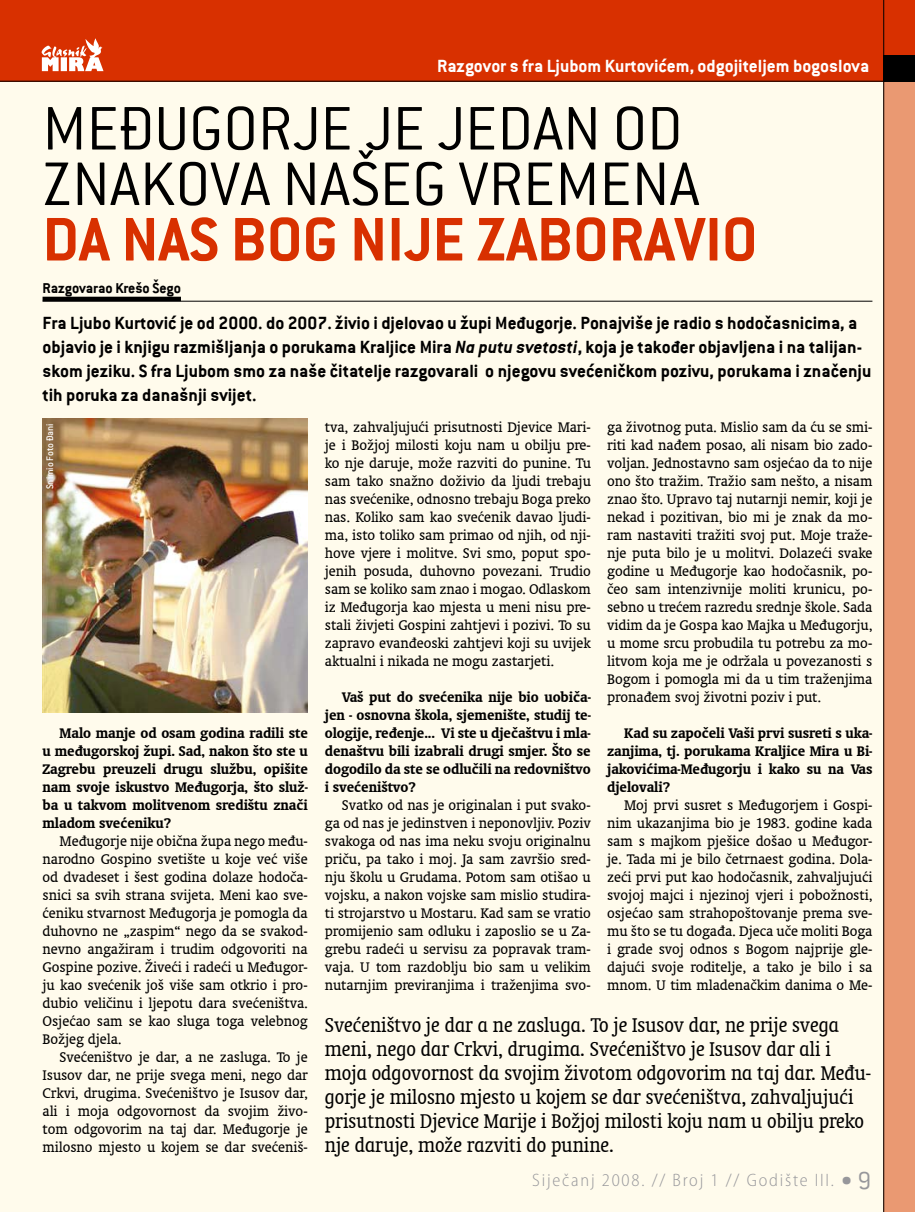
<style>
.page{position:relative;width:915px;height:1212px;background:#fff}
.page>*{position:absolute;margin:0;border:0;box-sizing:border-box;transform-origin:0 0}
.t1{font:300 67.5px/55.5px "Conduit ITC";color:#000}
.t2{font:700 67.5px "Conduit ITC";color:#d83000}
.t3{font:condensed 22.5px/24px "Oranda L2";color:#000}
.t4{font:700 19.5px/24px "Conduit ITC";color:#000}
.t5{font:700 19.5px "Conduit ITC";color:#fff}
.t6{font:300 semi-condensed 18px "Myriad Pro";letter-spacing:.1em;color:#97979b}
.t7{font:15.75px/18px "Oranda L2";letter-spacing:-.005em;color:#000;text-align:justify}
.t8{font:700 15.75px/18px "Oranda L2";letter-spacing:-.005em;color:#000;text-align:justify}
.t9{font:700 15.75px "Conduit ITC";letter-spacing:-.005em;color:#000}
.t10{font:500 10.5px "Conduit ITC";letter-spacing:-.005em;color:#fff}
.s1{font-style:italic}
.s2{font-family:"Conduit ITC";font-stretch:normal;font-size:27px}
</style>
<div class="page">
<div style="left:0;top:56px;width:903px;height:1156px;background:#fffbec"></div>
<div style="left:0;top:0;width:914px;height:81px;background:#d83000"></div>
<div style="left:883px;top:81px;width:31px;height:1131px;background:#ea9972"></div>
<div style="left:883px;top:55px;width:31px;height:26px;background:#000"></div>
<hr style="left:0;top:81px;width:883px;height:1px;background:#000">
<hr style="left:883px;top:0;width:1px;height:1212px;background:#000">
<svg style="left:42px;top:38px;width:61px;height:33px"></svg>
<hr style="left:43px;top:301px;width:829px;height:1px;background:#000">
<hr style="left:43px;top:297px;width:138px;height:4px;background:#000">
<img style="left:43px;top:419px;width:265px;height:294px">
<p class="t5" style="left:437px;top:55px;width:433px">Razgovor s fra Ljubom Kurtovićem, odgojiteljem bogoslova</p>
<h1 class="t1" style="left:43px;top:101px;width:658px">MEĐUGORJE JE JEDAN OD<br>ZNAKOVA NAŠEG VREMENA</h1>
<h1 class="t2" style="left:43px;top:200px;width:709px">DA NAS BOG NIJE ZABORAVIO</h1>
<p class="t9" style="left:43px;top:279px;width:140px">Razgovarao Krešo Šego</p>
<p class="t4" style="left:43px;top:311px;width:830px">Fra Ljubo Kurtović je od 2000. do 2007. živio i djelovao u župi Međugorje. Ponajviše je radio s hodočasnicima, a objavio je i knjigu razmišljanja o porukama Kraljice Mira <span class="s1">Na putu svetosti</span>, koja je također objavljena i na talijan&shy;skom jeziku. S fra Ljubom smo za naše čitatelje razgovarali o njegovu svećeničkom pozivu, porukama i značenju tih poruka za današnji svijet.</p>
<p class="t10" style="left:44px;top:489px;width:67px;rotate:-90deg">Snimio Foto Đani</p>
<p class="t8" style="left:43px;top:724px;width:267px;text-indent:17px">Malo manje od osam godina radili ste u međugorskoj župi. Sad, nakon što ste u Zagrebu preuzeli drugu službu, opišite nam svoje iskustvo Međugorja, što služ&shy;ba u takvom molitvenom središtu znači mladom svećeniku?</p>
<p class="t7" style="left:43px;top:832px;width:267px;text-indent:17px">Međugorje nije obična župa nego među&shy;narodno Gospino svetište u koje već više od dvadeset i šest godina dolaze hodoča&shy;snici sa svih strana svijeta. Meni kao sve&shy;ćeniku stvarnost Međugorja je pomogla da duhovno ne „zaspim“ nego da se svakod&shy;nevno angažiram i trudim odgovoriti na Gospine pozive. Živeći i radeći u Međugor&shy;ju kao svećenik još više sam otkrio i pro&shy;dubio veličinu i ljepotu dara svećeništva.<br>Osjećao sam se kao sluga toga velebnog Božjeg djela.</p>
<p class="t7" style="left:43px;top:1048px;width:267px;text-indent:17px">Svećeništvo je dar, a ne zasluga. To je Isusov dar, ne prije svega meni, nego dar Crkvi, drugima. Svećeništvo je Isusov dar, ali i moja odgovornost da svojim živo&shy;tom odgovorim na taj dar. Međugorje je milosno mjesto u kojem se dar svećeniš-</p>
<p class="t7" style="left:325px;top:418px;width:267px">tva, zahvaljujući prisutnosti Djevice Mari&shy;je i Božjoj milosti koju nam u obilju pre&shy;ko nje daruje, može razviti do punine. Tu sam tako snažno doživio da ljudi trebaju nas svećenike, odnosno trebaju Boga preko nas. Koliko sam kao svećenik davao ljudi&shy;ma, isto toliko sam primao od njih, od nji&shy;hove vjere i molitve. Svi smo, poput spo&shy;jenih posuda, duhovno povezani. Trudio sam se koliko sam znao i mogao. Odlaskom iz Međugorja kao mjesta u meni nisu pre&shy;stali živjeti Gospini zahtjevi i pozivi. To su zapravo evanđeoski zahtjevi koji su uvijek aktualni i nikada ne mogu zastarjeti.</p>
<p class="t8" style="left:325px;top:688px;width:267px;text-indent:17px">Vaš put do svećenika nije bio uobiča&shy;jen - osnovna škola, sjemenište, studij te&shy;ologije, ređenje... Vi ste u dječaštvu i mla&shy;denaštvu bili izabrali drugi smjer. Što se dogodilo da ste se odlučili na redovništvo i svećeništvo?</p>
<p class="t7" style="left:325px;top:796px;width:267px;text-indent:17px">Svatko od nas je originalan i put svako&shy;ga od nas je jedinstven i neponovljiv. Poziv svakoga od nas ima neku svoju originalnu priču, pa tako i moj. Ja sam završio sred&shy;nju školu u Grudama. Potom sam otišao u vojsku, a nakon vojske sam mislio studira&shy;ti strojarstvo u Mostaru. Kad sam se vratio promijenio sam odluku i zaposlio se u Za&shy;grebu radeći u servisu za popravak tram&shy;vaja. U tom razdoblju bio sam u velikim nutarnjim previranjima i traženjima svo-</p>
<p class="t7" style="left:607px;top:418px;width:267px">ga životnog puta. Mislio sam da ću se smi&shy;riti kad nađem posao, ali nisam bio zado&shy;voljan. Jednostavno sam osjećao da to nije ono što tražim. Tražio sam nešto, a nisam znao što. Upravo taj nutarnji nemir, koji je nekad i pozitivan, bio mi je znak da mo&shy;ram nastaviti tražiti svoj put. Moje traže&shy;nje puta bilo je u molitvi. Dolazeći svake godine u Međugorje kao hodočasnik, po&shy;čeo sam intenzivnije moliti krunicu, po&shy;sebno u trećem razredu srednje škole. Sada vidim da je Gospa kao Majka u Međugorju, u mome srcu probudila tu potrebu za mo&shy;litvom koja me je održala u povezanosti s Bogom i pomogla mi da u tim traženjima pronađem svoj životni poziv i put.</p>
<p class="t8" style="left:607px;top:724px;width:267px;text-indent:17px">Kad su započeli Vaši prvi susreti s uka&shy;zanjima, tj. porukama Kraljice Mira u Bi&shy;jakovićima-Međugorju i kako su na Vas djelovali?</p>
<p class="t7" style="left:607px;top:796px;width:267px;text-indent:17px">Moj prvi susret s Međugorjem i Gospi&shy;nim ukazanjima bio je 1983. godine kada sam s majkom pješice došao u Međugor&shy;je. Tada mi je bilo četrnaest godina. Dola&shy;zeći prvi put kao hodočasnik, zahvaljujući svojoj majci i njezinoj vjeri i pobožnosti, osjećao sam strahopoštovanje prema sve&shy;mu što se tu događa. Djeca uče moliti Boga i grade svoj odnos s Bogom najprije gle&shy;dajući svoje roditelje, a tako je bilo i sa mnom. U tim mladenačkim danima o Me-</p>
<p class="t3" style="left:325px;top:1013px;width:547px">Svećeništvo je dar a ne zasluga. To je Isusov dar, ne prije svega meni, nego dar Crkvi, drugima. Svećeništvo je Isusov dar ali i moja odgovornost da svojim životom odgovorim na taj dar. Među&shy;gorje je milosno mjesto u kojem se dar svećeništva, zahvaljujući prisutnosti Djevice Marije i Božjoj milosti koju nam u obilju preko nje daruje, može razviti do punine.</p>
<p class="t6" style="left:532px;top:1170px;width:340px">Siječanj 2008. // Broj 1 // Godište III. <span class="s2">•9</span></p>
</div>
